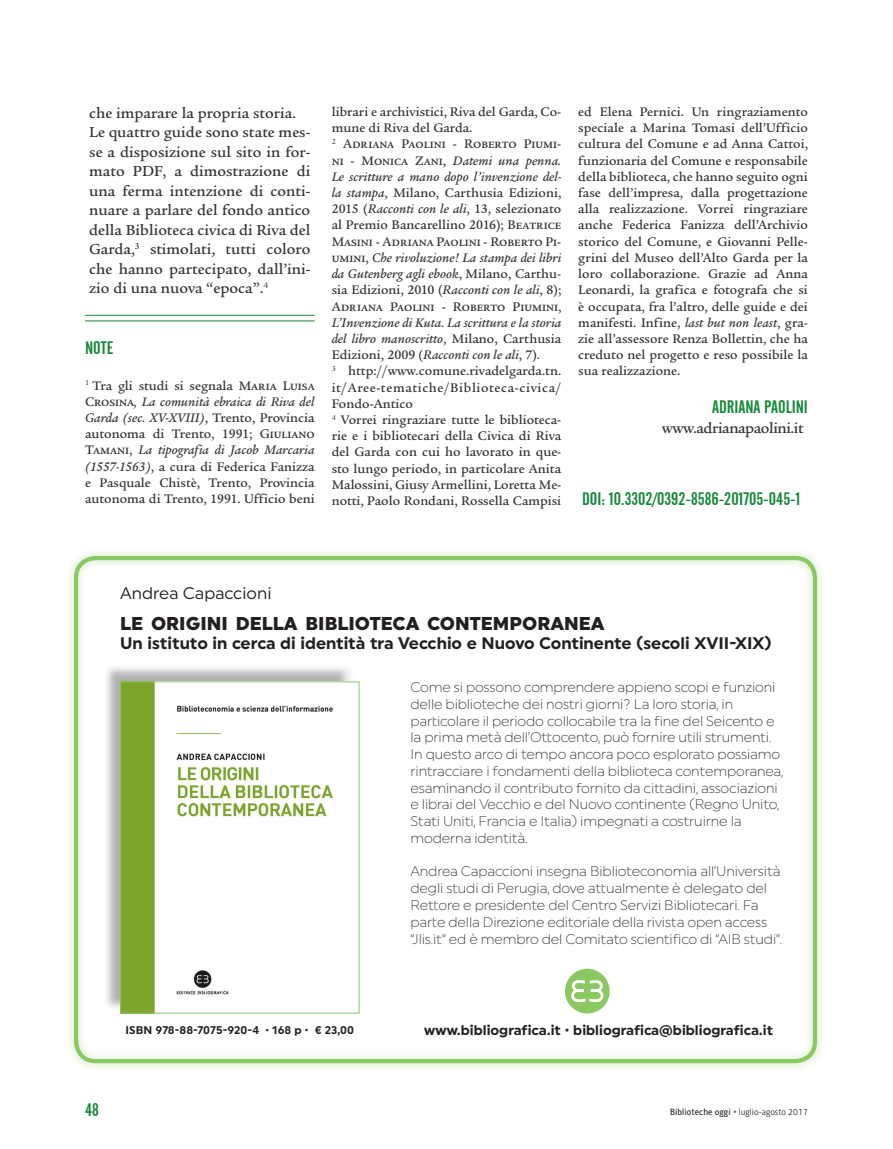
<style>
.page{position:relative;width:893px;height:1149px;background:#fff}
.page>*{position:absolute;margin:0;border:0;box-sizing:border-box;transform-origin:0 0}
.t1{font:900 18.6px "Uniform";color:#231f20}
.Titolo_Note{font:18px "Alternate Gothic No 2 BT";color:#19883b}
.t2{font:700 16.8px "Uniform";color:#231f20}
.t3{font:16.8px "Uniform";color:#231f20}
.testi_-_rubriche-1Co{font:500 15.75px/19.5px "Legacy Ser ITC";color:#363536;text-align:justify}
.testi_-_rubriche-1Co-2{font:500 15.75px "Legacy Ser ITC";letter-spacing:-.03em;color:#363536}
.t4{font:300 13.95px/16.8px "Uniform";letter-spacing:-.01em;color:#231f20}
.t5{font:700 13.95px "Uniform";color:#231f20}
.note-1colonna{font:500 13.5px/16.2px "Legacy Ser ITC";color:#363536;text-align:justify}
.note-1colonna-2{font:italic 500 13.5px/16.2px "Legacy Ser ITC";color:#363536;text-align:justify}
.t6{font:700 11.1px "Uniform";color:#231f20}
.t7{font:300 9px "Alber";color:#231f20}
.s1{font-family:"Legacy Ser ITC Medi SC";font-weight:400}
.s2{font-style:italic}
.s3{font-family:"Legacy Ser ITC Medi SC";font-weight:400;font-style:normal}
.s4{font-style:normal}
.s5{font-weight:400}
.s6{font-weight:700;font-style:italic;color:#19883b}
</style>
<div class="page">
<hr style="left:85px;top:315px;width:230px;height:1px;background:#19883b">
<hr style="left:85px;top:320px;width:230px;height:1px;background:#19883b">
<div style="left:65px;top:547px;width:761px;height:524px;background:#8ac862;opacity:.55"></div>
<div style="left:74px;top:556px;width:743px;height:506px;border:4px solid #8ac862;border-radius:20px"></div>
<div style="left:103px;top:663px;width:255px;height:347px;background:#231f20;opacity:.35"></div>
<img style="left:122px;top:683px;width:231px;height:328px">
<div style="left:120px;top:681px;width:239px;height:332px;border:1px solid #8ac862"></div>
<svg style="left:565px;top:968px;width:45px;height:45px"></svg>
<p class="testi_-_rubriche-1Co" style="left:89px;top:103px;width:209px">che imparare la propria storia.</p>
<p class="testi_-_rubriche-1Co" style="left:89px;top:122px;width:223px">Le quattro guide sono state mes&shy;se a disposizione sul sito in for&shy;mato PDF, a dimostrazione di una ferma intenzione di conti&shy;nuare a parlare del fondo antico della Biblioteca civica di Riva del Garda,<sup>3</sup> stimolati, tutti coloro che hanno partecipato, dall’ini&shy;zio di una nuova “epoca”.<sup>4</sup></p>
<p class="Titolo_Note" style="left:85px;top:337px;width:30px">NOTE</p>
<p class="note-1colonna" style="left:85px;top:377px;width:231px"><sup>1</sup> Tra gli studi si segnala <span class="s1">Maria Luisa Crosina</span><span class="s2">, La comunità ebraica di Riva del Garda (sec. XV-XVIII)</span>, Trento, Provincia autonoma di Trento, 1991; <span class="s1">Giuliano Tamani</span>, <span class="s2">La tipografia di Jacob Marcaria (1557-1563)</span>, a cura di Federica Fanizza e Pasquale Chistè, Trento, Provincia autonoma di Trento, 1991. Ufficio beni</p>
<p class="note-1colonna" style="left:332px;top:104px;width:231px">librari e archivistici, Riva del Garda, Co&shy;mune di Riva del Garda.</p>
<p class="note-1colonna-2" style="left:332px;top:136px;width:231px"><sup>2</sup> <span class="s3">Adriana Paolini - Roberto Piumi&shy;ni - Monica Zani</span><span class="s4">,</span> Datemi una penna.<br>Le scritture a mano dopo l’invenzione del&shy;la stampa<span class="s4">, Milano, Carthusia Edizioni, 2015 (</span>Racconti con le ali<span class="s4">, 13, selezionato al Premio Bancarellino 2016);</span> <span class="s3">Beatrice Masini - Adriana Paolini - Roberto Pi&shy;umini</span><span class="s4">,</span> Che rivoluzione! La stampa dei libri da Gutenberg agli ebook<span class="s4">, Milano, Carthu&shy;sia Edizioni, 2010 (</span>Racconti con le ali<span class="s4">, 8); </span><span class="s3">Adriana Paolini - Roberto Piumini</span><span class="s4">, </span>L’Invenzione di Kuta. La scrittura e la storia del libro manoscritto<span class="s4">, Milano, Carthusia Edizioni, 2009 (</span>Racconti con le ali<span class="s4">, 7).</span></p>
<p class="note-1colonna" style="left:332px;top:363px;width:231px"><sup>3</sup> http://www.comune.rivadelgarda.tn. it/Aree-tematiche/Biblioteca-civica/ Fondo-Antico</p>
<p class="note-1colonna" style="left:332px;top:411px;width:231px"><sup>4</sup> Vorrei ringraziare tutte le biblioteca&shy;rie e i bibliotecari della Civica di Riva del Garda con cui ho lavorato in que&shy;sto lungo periodo, in particolare Anita Malossini, Giusy Armellini, Loretta Me&shy;notti, Paolo Rondani, Rossella Campisi</p>
<p class="note-1colonna" style="left:578px;top:104px;width:231px">ed Elena Pernici. Un ringraziamento speciale a Marina Tomasi dell’Ufficio cultura del Comune e ad Anna Cattoi, funzionaria del Comune e responsabile della biblioteca, che hanno seguito ogni fase dell’impresa, dalla progettazione alla realizzazione. Vorrei ringraziare anche Federica Fanizza dell’Archivio storico del Comune, e Giovanni Pelle&shy;grini del Museo dell’Alto Garda per la loro collaborazione. Grazie ad Anna Leonardi, la grafica e fotografa che si è occupata, fra l’altro, delle guide e dei manifesti. Infine, <span class="s2">last but non least</span>, gra&shy;zie all’assessore Renza Bollettin, che ha creduto nel progetto e reso possibile la sua realizzazione.</p>
<p class="Titolo_Note" style="left:712px;top:397px;width:97px">ADRIANA PAOLINI</p>
<p class="testi_-_rubriche-1Co-2" style="left:662px;top:418px;width:143px">www.adrianapaolini.it</p>
<p class="Titolo_Note" style="left:582px;top:489px;width:220px">DOI: 10.3302/0392-8586-201705-045-1</p>
<p class="t3" style="left:120px;top:583px;width:153px">Andrea Capaccioni</p>
<p class="t1" style="left:120px;top:612px;width:486px">LE ORIGINI DELLA BIBLIOTECA CONTEMPORANEA</p>
<p class="t2" style="left:120px;top:633px;width:653px">Un istituto in cerca di identità tra Vecchio e Nuovo Continente (secoli XVII-XIX)</p>
<p class="t6" style="left:126px;top:1022px;width:230px">ISBN 978-88-7075-920-4 <span class="s5">•</span> 168 p <span class="s5">•</span> € 23,00</p>
<p class="t4" style="left:411px;top:678px;width:374px">Come si possono comprendere appieno scopi e funzioni delle biblioteche dei nostri giorni? La loro storia, in particolare il periodo collocabile tra la fine del Seicento e la prima metà dell’Ottocento, può fornire utili strumenti.<br>In questo arco di tempo ancora poco esplorato possiamo rintracciare i fondamenti della biblioteca contemporanea, esaminando il contributo fornito da cittadini, associazioni e librai del Vecchio e del Nuovo continente (Regno Unito, Stati Uniti, Francia e Italia) impegnati a costruirne la moderna identità.</p>
<p class="t4" style="left:411px;top:862px;width:373px">Andrea Capaccioni insegna Biblioteconomia all’Università degli studi di Perugia, dove attualmente è delegato del Rettore e presidente del Centro Servizi Bibliotecari. Fa parte della Direzione editoriale della rivista open access “Jlis.it” ed è membro del Comitato scientifico di “AIB studi”.</p>
<p class="t5" style="left:424px;top:1021px;width:350px">www.bibliografica.it <span class="s5">•</span> bibliografica@bibliografica.it</p>
<h2 class="Titolo_Note" style="left:85px;top:1099px;width:15px">48</h2>
<p class="t7" style="left:670px;top:1106px;width:139px"><span class="s5">Biblioteche oggi</span> <span class="s6">•</span> luglio-agosto 2017</p>
</div>
